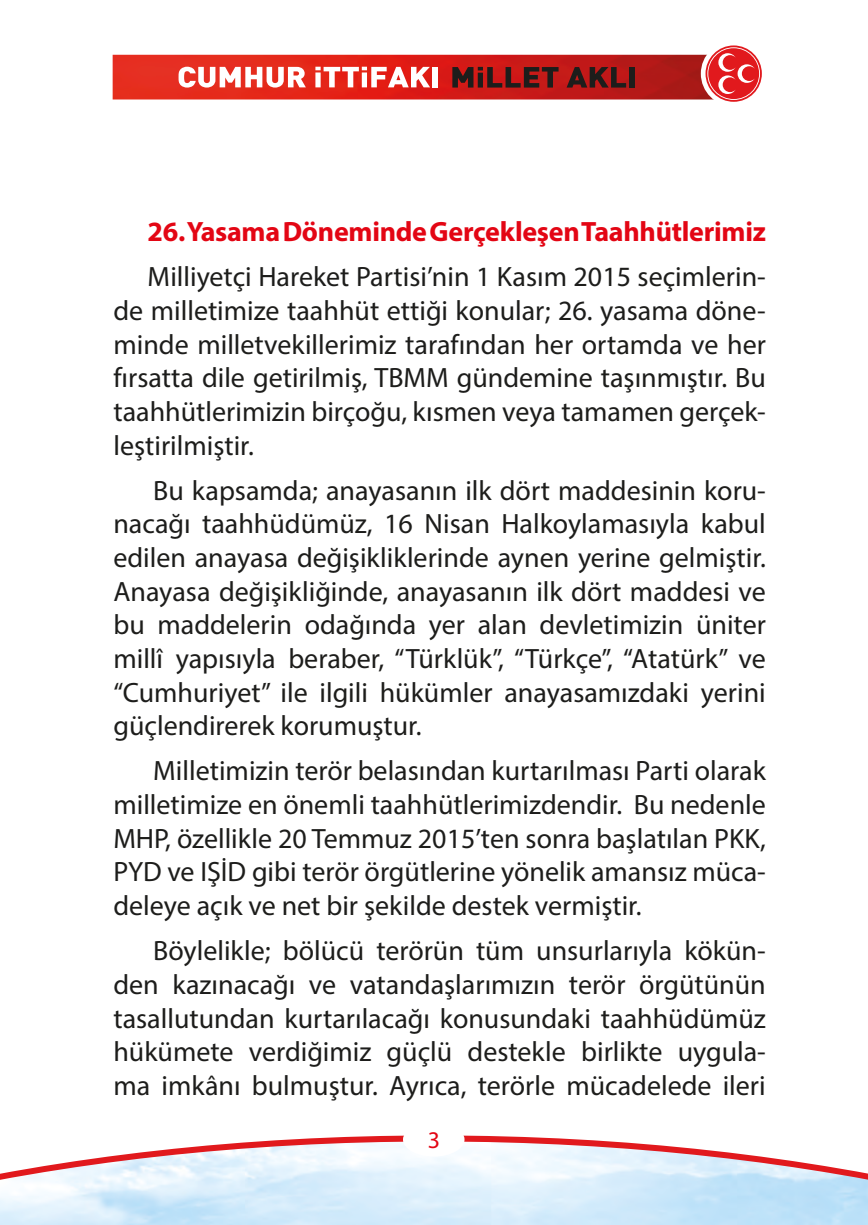
<style>
.page{position:relative;width:868px;height:1225px;background:#fff}
.page>*{position:absolute;margin:0;border:0;box-sizing:border-box;transform-origin:0 0}
.t1{font:28px/33.6px "Myriad Pro";color:#1d1d1b;text-align:justify}
.t2{font:700 28px "Myriad Pro";letter-spacing:-.01em;color:#e30614}
.t3{font:24px "Myriad Pro";color:#e30614}
</style>
<div class="page">
<img style="left:0;top:1174px;width:1px;height:51px">
<img style="left:113px;top:55px;width:594px;height:44px">
<svg style="left:178px;top:67px;width:128px;height:21px"></svg>
<svg style="left:315px;top:67px;width:115px;height:20px"></svg>
<div style="left:432px;top:67px;width:6px;height:20px;background:#fff"></div>
<svg style="left:452px;top:67px;width:106px;height:21px;background:#731b19"></svg>
<svg style="left:566px;top:67px;width:60px;height:21px"></svg>
<div style="left:629px;top:67px;width:6px;height:21px;background:#1d1d1b"></div>
<div style="left:700px;top:41px;width:66px;height:65px;background:#fff;border-radius:50%"></div>
<svg style="left:705px;top:45px;width:56px;height:57px"></svg>
<svg style="left:707px;top:47px;width:53px;height:53px"></svg>
<svg style="left:0;top:1135px;width:867px;height:64px"></svg>
<div style="left:403px;top:1122px;width:61px;height:34px;background:#fff;border-radius:50%"></div>
<p class="t2" style="left:147px;top:214px;width:619px">26. Yasama Döneminde Gerçekleşen Taahhütlerimiz</p>
<p class="t1" style="left:113px;top:260px;width:654px;text-indent:34px">Milliyetçi Hareket Partisi’nin 1 Kasım 2015 seçimlerin&shy;de milletimize taahhüt ettiği konular; 26. yasama döne&shy;minde milletvekillerimiz tarafından her ortamda ve her fırsatta dile getirilmiş, TBMM gündemine taşınmıştır. Bu taahhütlerimizin birçoğu, kısmen veya tamamen gerçek&shy;leştirilmiştir.</p>
<p class="t1" style="left:113px;top:473px;width:654px;text-indent:40px">Bu kapsamda; anayasanın ilk dört maddesinin koru&shy;nacağı taahhüdümüz, 16 Nisan Halkoylamasıyla kabul edilen anayasa değişikliklerinde aynen yerine gelmiştir.<br>Anayasa değişikliğinde, anayasanın ilk dört maddesi ve bu maddelerin odağında yer alan devletimizin üniter millî yapısıyla beraber, “Türklük”, “Türkçe”, “Atatürk” ve “Cumhuriyet” ile ilgili hükümler anayasamızdaki yerini güçlendirerek korumuştur.</p>
<p class="t1" style="left:113px;top:754px;width:654px;text-indent:40px">Milletimizin terör belasından kurtarılması Parti olarak milletimize en önemli taahhütlerimizdendir. Bu nedenle MHP, özellikle 20 Temmuz 2015’ten sonra başlatılan PKK, PYD ve IŞİD gibi terör örgütlerine yönelik amansız müca&shy;deleye açık ve net bir şekilde destek vermiştir.</p>
<p class="t1" style="left:113px;top:933px;width:653px;text-indent:40px">Böylelikle; bölücü terörün tüm unsurlarıyla kökün&shy;den kazınacağı ve vatandaşlarımızın terör örgütünün tasallutundan kurtarılacağı konusundaki taahhüdümüz hükümete verdiğimiz güçlü destekle birlikte uygula&shy;ma imkânı bulmuştur. Ayrıca, terörle mücadelede ileri</p>
<p class="t3" style="left:428px;top:1124px;width:14px">3</p>
</div>
